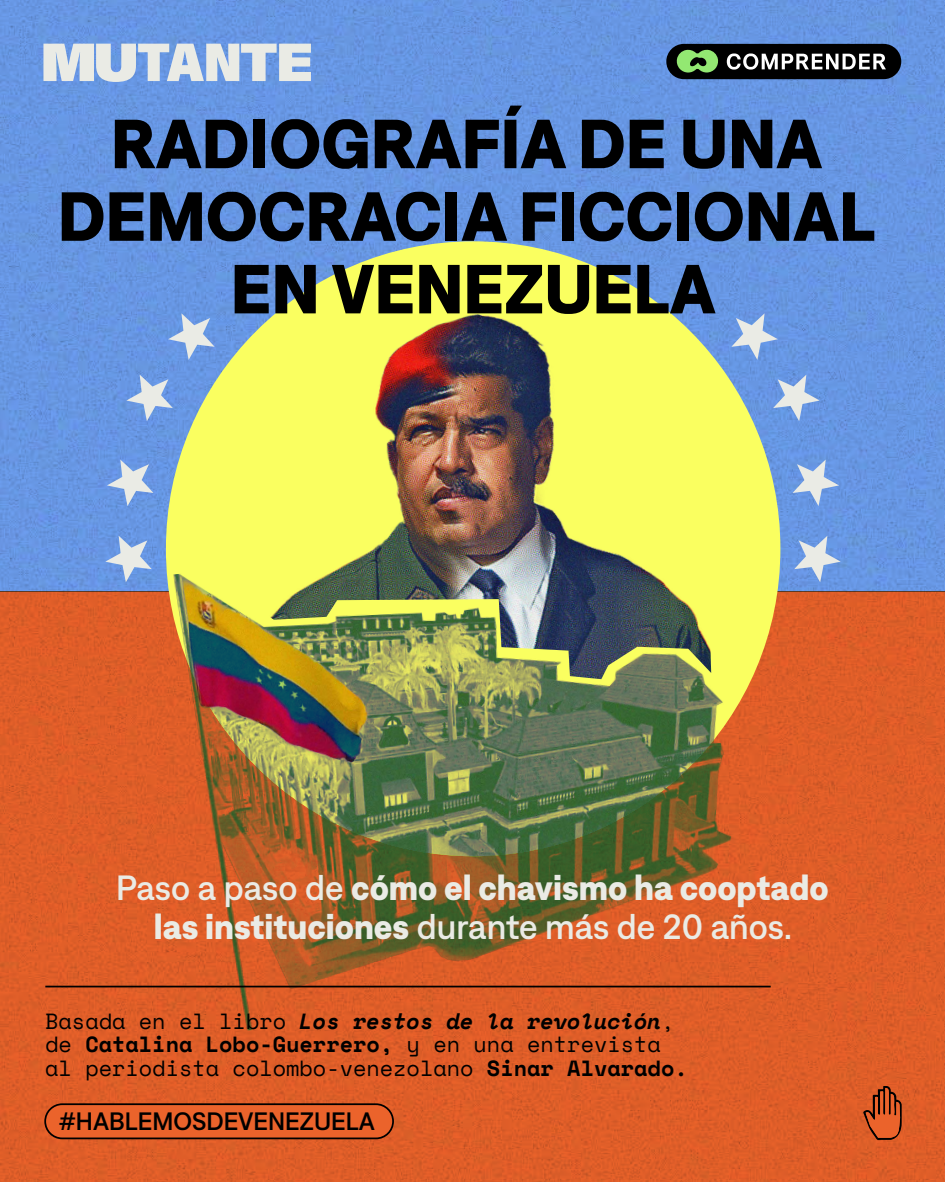
<style>
.page{position:relative;width:945px;height:1182px;background:#fff}
.page>*{position:absolute;margin:0;border:0;box-sizing:border-box;transform-origin:0 0}
.t1{font:700 69.21px/72.5px "Denim";color:#000;text-align:center}
.t2{font:700 35px/39.4px "Denim";color:#eaebe5;text-align:center}
.t3{font:500 25.11px "Denim";color:#000}
.t4{font:21.88px/23.6px "Space Mono";color:#000}
.s1{font-weight:500}
.s2{font-weight:700;font-style:italic}
.s3{font-weight:700}
</style>
<div class="page">
<div style="left:0;top:0;width:945px;height:591px;background:#6796e3"></div>
<div style="left:0;top:591px;width:945px;height:590px;background:#df5d28"></div>
<div style="left:166px;top:241px;width:614px;height:615px;background:#faff60;border-radius:50%"></div>
<img style="left:109px;top:538px;width:728px;height:498px">
<img style="left:212px;top:257px;width:499px;height:422px">
<svg style="left:105px;top:535px;width:47px;height:47px"></svg>
<svg style="left:107px;top:459px;width:46px;height:47px"></svg>
<svg style="left:126px;top:374px;width:47px;height:47px"></svg>
<svg style="left:168px;top:313px;width:47px;height:47px"></svg>
<svg style="left:794px;top:535px;width:47px;height:47px"></svg>
<svg style="left:793px;top:459px;width:46px;height:47px"></svg>
<svg style="left:773px;top:374px;width:47px;height:47px"></svg>
<svg style="left:731px;top:313px;width:47px;height:47px"></svg>
<hr style="left:45px;top:985px;width:726px;height:2px;background:#000">
<svg style="left:43px;top:44px;width:268px;height:38px"></svg>
<div style="left:45px;top:1104px;width:348px;height:34px;background:#eb632b;border-radius:17px"></div>
<div style="left:44px;top:1103px;width:350px;height:36px;border:2px solid #000;border-radius:17px"></div>
<svg style="left:863px;top:1086px;width:39px;height:54px"></svg>
<div style="left:666px;top:44px;width:235px;height:35px;background:#000;border-radius:18px"></div>
<svg style="left:676px;top:49px;width:43px;height:23px"></svg>
<svg style="left:727px;top:53px;width:159px;height:17px"></svg>
<h1 class="t1" style="left:58px;top:101px;width:819px">RADIOGRAFÍA DE UNA<br>DEMOCRACIA FICCIONAL<br>EN VENEZUELA</h1>
<h2 class="t2" style="left:116px;top:864px;width:714px"><span class="s1">Paso a paso de</span> cómo el chavismo ha cooptado las instituciones <span class="s1">durante más de 20 años.</span></h2>
<p class="t4" style="left:45px;top:1008px;width:644px">Basada en el libro <span class="s2">Los restos de la revolución</span>, de <span class="s3">Catalina Lobo-Guerrero,</span> y en una entrevista al periodista colombo-venezolano <span class="s3">Sinar Alvarado.</span></p>
<p class="t3" style="left:59px;top:1102px;width:318px">#HABLEMOSDEVENEZUELA</p>
</div>
